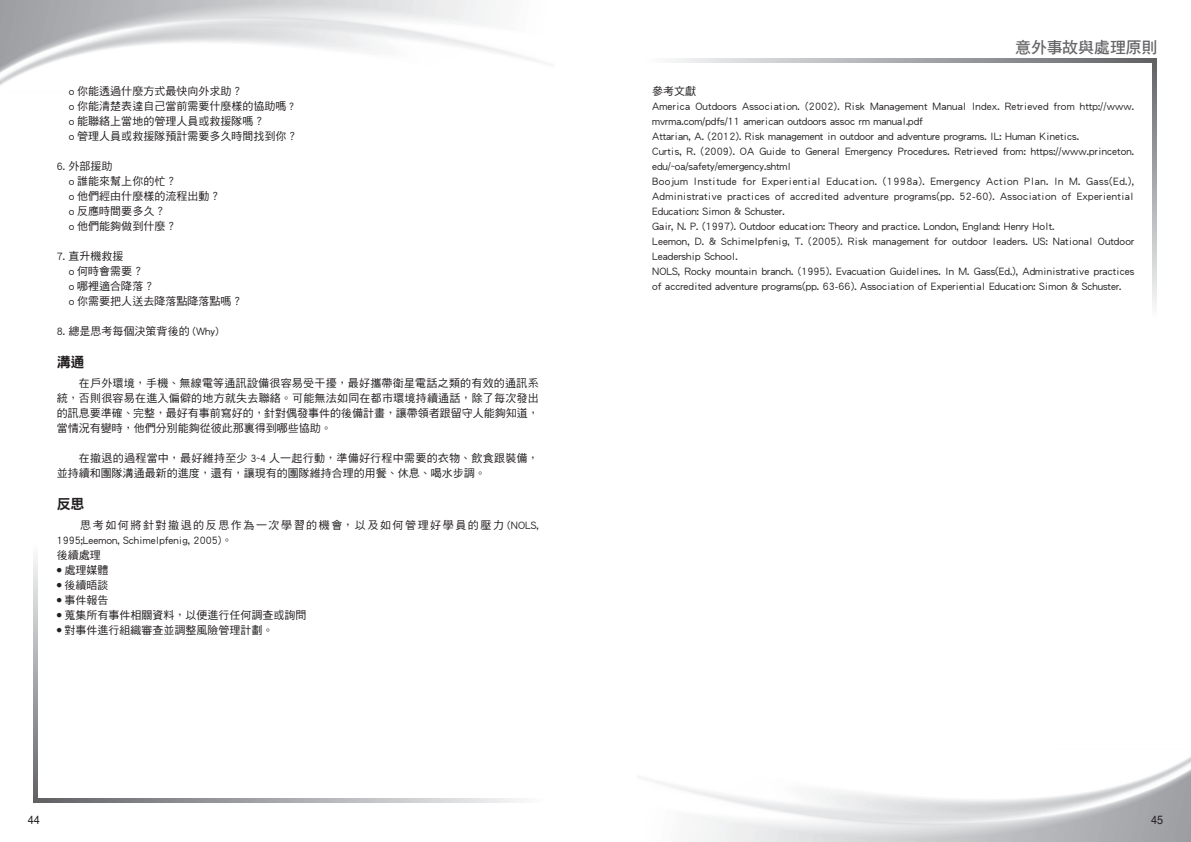
<style>
.page{position:relative;width:1191px;height:842px;background:#fff}
.page>*{position:absolute;margin:0;border:0;box-sizing:border-box;transform-origin:0 0}
.t1{font:16px "DF Hei Std W7";letter-spacing:-.01em;color:#656568}
.t2{font:14px "DF Hei Std W9";color:#231f20}
.t3{font:12px "Helvetica";color:#231f20;scale:.9 1}
.t4{font:11px/15px "DF Hei Std W5";color:#231f20}
.t5{font:11px/15px "DF Hei Std W5";letter-spacing:.025em;color:#231f20}
.t6{font:11px/15px "DF Hei Std W5";letter-spacing:.14em;color:#231f20}
</style>
<div class="page">
<svg style="left:671px;top:59px;width:481px;height:3px"></svg>
<svg style="left:1152px;top:59px;width:4px;height:247px"></svg>
<svg style="left:38px;top:798px;width:482px;height:4px;background:#a8a9ac"></svg>
<svg style="left:34px;top:556px;width:4px;height:246px"></svg>
<p class="t4" style="left:69px;top:83px;width:230px">o 你能透過什麼方式最快向外求助？<br>o 你能清楚表達自己當前需要什麼樣的協助嗎 ? o 能聯絡上當地的管理人員或救援隊嗎？<br>o 管理人員或救援隊預計需要多久時間找到你？</p>
<p class="t4" style="left:69px;top:158px;width:153px;text-indent:-12px">6. 外部援助<br>o 誰能來幫上你的忙？<br>o 他們經由什麼樣的流程出動？o 反應時間要多久？<br>o 他們能夠做到什麼？</p>
<p class="t4" style="left:69px;top:248px;width:175px;text-indent:-12px">7. 直升機救援<br>o 何時會需要？<br>o 哪裡適合降落？<br>o 你需要把人送去降落點降落點嗎？</p>
<p class="t4" style="left:57px;top:323px;width:164px">8. 總是思考每個決策背後的 (Why)</p>
<p class="t2" style="left:57px;top:354px;width:29px">溝通</p>
<p class="t4" style="left:57px;top:375px;width:484px;text-align:justify">　　在戶外環境，手機、無線電等通訊設備很容易受干擾，最好攜帶衛星電話之類的有效的通訊系統，否則很容易在進入偏僻的地方就失去聯絡。可能無法如同在都市環境持續通話，除了每次發出的訊息要準確、完整，最好有事前寫好的，針對偶發事件的後備計畫，讓帶領者跟留守人能夠知道，當情況有變時，他們分別能夠從彼此那裏得到哪些協助。</p>
<p class="t5" style="left:57px;top:450px;width:483px">　　在撤退的過程當中，最好維持至少 3~4 人一起行動，準備好行程中需要的衣物、飲食跟裝備，並持續和團隊溝通最新的進度，還有，讓現有的團隊維持合理的用餐、休息、喝水步調。</p>
<p class="t2" style="left:57px;top:496px;width:29px">反思</p>
<p class="t6" style="left:57px;top:517px;width:483px">　　思考如何將針對撤退的反思作為一次學習的機會，以及如何管理好學員的壓力 (NOLS,<br>1995;Leemon, Schimelpfenig, 2005)。<br>後續處理</p>
<p class="t4" style="left:57px;top:562px;width:53px"><sup>●</sup> 處理媒體</p>
<p class="t4" style="left:57px;top:577px;width:53px"><sup>●</sup> 後續晤談</p>
<p class="t4" style="left:57px;top:592px;width:53px"><sup>●</sup> 事件報告</p>
<p class="t4" style="left:57px;top:607px;width:251px"><sup>●</sup> 蒐集所有事件相關資料，以便進行任何調查或詢問</p>
<p class="t4" style="left:57px;top:622px;width:218px"><sup>●</sup> 對事件進行組織審查並調整風險管理計劃。</p>
<h1 class="t1" style="left:1015px;top:39px;width:144px">意外事故與處理原則</h1>
<p class="t4" style="left:652px;top:83px;width:484px">參考文獻<br>America Outdoors Association. (2002). Risk Management Manual Index. Retrieved from http://www. mvrma.com/pdfs/11 american outdoors assoc rm manual.pdf<br>Attarian, A. (2012). Risk management in outdoor and adventure programs. IL: Human Kinetics.<br>Curtis, R. (2009). OA Guide to General Emergency Procedures. Retrieved from: https://www.princeton. edu/~oa/safety/emergency.shtml<br>Boojum Institude for Experiential Education. (1998a). Emergency Action Plan. In M. Gass(Ed.), Administrative practices of accredited adventure programs(pp. 52-60). Association of Experiential Education: Simon &amp; Schuster.<br>Gair, N. P. (1997). Outdoor education: Theory and practice. London, England: Henry Holt.<br>Leemon, D. &amp; Schimelpfenig, T. (2005). Risk management for outdoor leaders. US: National Outdoor Leadership School.<br>NOLS, Rocky mountain branch. (1995). Evacuation Guidelines. In M. Gass(Ed.), Administrative practices of accredited adventure programs(pp. 63-66). Association of Experiential Education: Simon &amp; Schuster.</p>
<p class="t3" style="left:28px;top:815px;width:15px">44</p>
<p class="t3" style="left:1151px;top:815px;width:15px">45</p>
</div>
